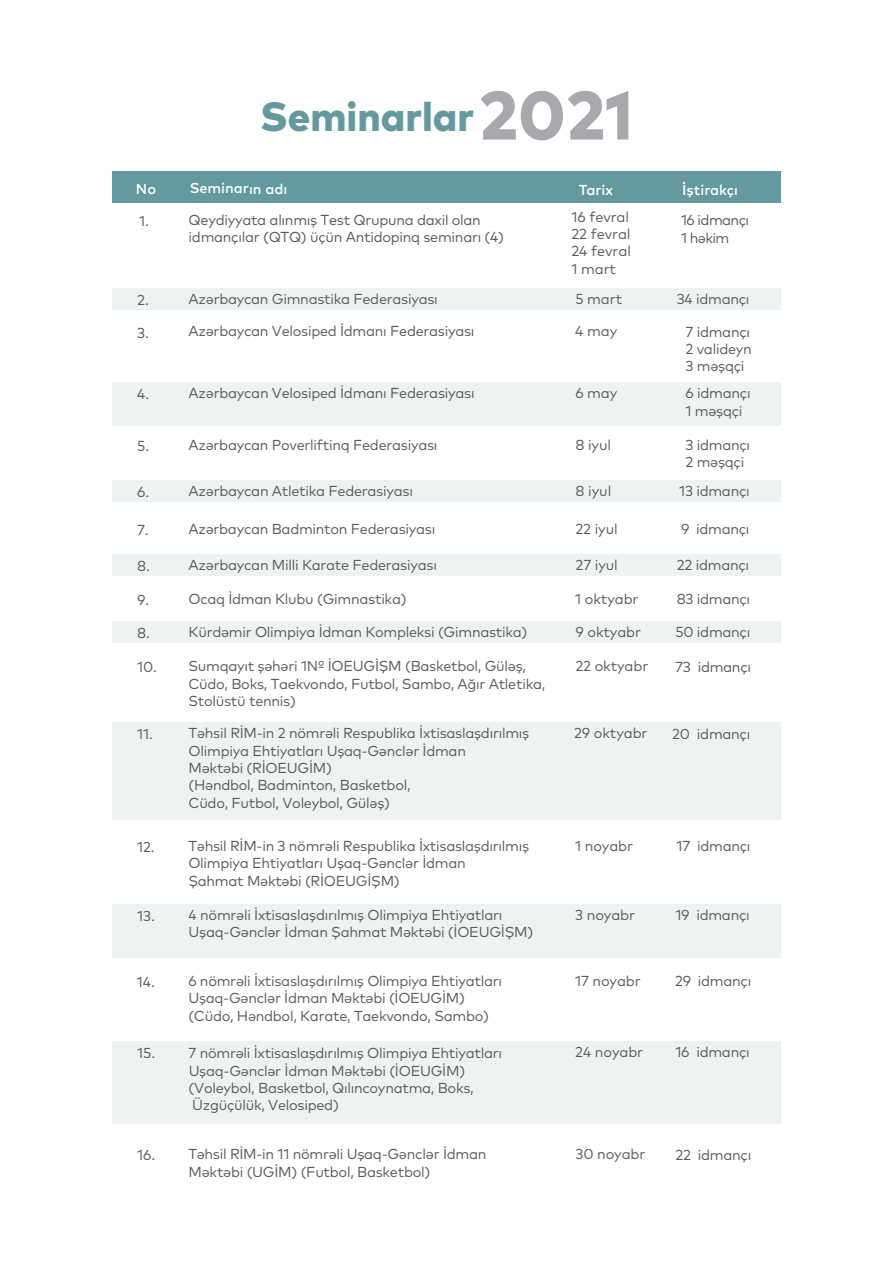
<style>
.page{position:relative;width:893px;height:1263px;background:#fff}
.page>*{position:absolute;margin:0;border:0;box-sizing:border-box;transform-origin:0 0}
.t1{font:800 40.65px "Mark Pro";color:#649a9f}
.t2{font:14.4px/17.2px "Mark Pro";letter-spacing:-.02em;color:#58595b}
.t3{font:500 14.4px "Mark Pro";letter-spacing:-.01em;color:#fff}
.t4{font:14.4px/17.2px "Mark Pro";letter-spacing:-.04em;color:#58595b}
.s1{font-size:68.4px;color:#a7a9ac}
</style>
<div class="page">
<div style="left:112px;top:172px;width:669px;height:31px;background:#649a9f"></div>
<hr style="left:112px;top:296px;width:667px;height:1px;background:#bcbfcd">
<hr style="left:112px;top:309px;width:669px;height:1px;background:#bcbfcd">
<div style="left:113px;top:288px;width:668px;height:22px;background:#eef3f0"></div>
<div style="left:113px;top:480px;width:668px;height:22px;background:#eef3f0"></div>
<div style="left:113px;top:555px;width:668px;height:21px;background:#eef3f0"></div>
<div style="left:113px;top:621px;width:668px;height:22px;background:#eef3f0"></div>
<div style="left:113px;top:723px;width:668px;height:97px;background:#eef3f0"></div>
<div style="left:113px;top:904px;width:668px;height:53px;background:#eef3f0"></div>
<div style="left:113px;top:1041px;width:668px;height:83px;background:#eef3f0"></div>
<div style="left:113px;top:383px;width:668px;height:43px;background:#eef3f0"></div>
<h1 class="t1" style="left:260px;top:86px;width:374px">Seminarlar<span class="s1">2021</span></h1>
<p class="t3" style="left:136px;top:178px;width:22px">No</p>
<p class="t3" style="left:190px;top:177px;width:99px">Seminarın adı</p>
<p class="t3" style="left:579px;top:179px;width:36px">Tarix</p>
<p class="t3" style="left:682px;top:179px;width:57px">İştirakçı</p>
<p class="t2" style="left:189px;top:210px;width:317px">Qeydiyyata alınmış Test Qrupuna daxil olan idmançılar (QTQ) üçün Antidopinq seminarı (4)</p>
<p class="t2" style="left:571px;top:207px;width:61px">16 fevral<br>22 fevral<br>24 fevral<br>1 mart</p>
<p class="t2" style="left:575px;top:289px;width:48px">5 mart</p>
<p class="t4" style="left:681px;top:210px;width:69px">16 idmançı<br>1 həkim</p>
<p class="t2" style="left:139px;top:211px;width:11px">1.</p>
<p class="t2" style="left:189px;top:289px;width:251px">Azərbaycan Gimnastika Federasiyası</p>
<p class="t2" style="left:677px;top:289px;width:74px">34 idmançı</p>
<p class="t2" style="left:137px;top:290px;width:13px">2.</p>
<p class="t2" style="left:137px;top:323px;width:13px">3.</p>
<p class="t2" style="left:189px;top:322px;width:287px">Azərbaycan Velosiped İdmanı Federasiyası</p>
<p class="t2" style="left:575px;top:322px;width:44px">4 may</p>
<p class="t2" style="left:685px;top:322px;width:68px">7 idmançı<br>2 valideyn<br>3 məşqçi</p>
<p class="t2" style="left:137px;top:384px;width:14px">4.</p>
<p class="t2" style="left:189px;top:383px;width:287px">Azərbaycan Velosiped İdmanı Federasiyası</p>
<p class="t2" style="left:575px;top:383px;width:44px">6 may</p>
<p class="t2" style="left:686px;top:384px;width:67px">6 idmançı<br>1 məşqçi</p>
<p class="t2" style="left:137px;top:436px;width:14px">5.</p>
<p class="t2" style="left:189px;top:435px;width:250px">Azərbaycan Poverliftinq Federasiyası</p>
<p class="t2" style="left:575px;top:435px;width:37px">8 iyul</p>
<p class="t2" style="left:685px;top:435px;width:66px">3 idmançı<br>2 məşqçi</p>
<p class="t2" style="left:137px;top:482px;width:14px">6.</p>
<p class="t2" style="left:189px;top:481px;width:226px">Azərbaycan Atletika Federasiyası</p>
<p class="t2" style="left:576px;top:481px;width:37px">8 iyul</p>
<p class="t2" style="left:679px;top:481px;width:72px">13 idmançı</p>
<p class="t2" style="left:137px;top:520px;width:13px">7.</p>
<p class="t2" style="left:188px;top:519px;width:248px">Azərbaycan Badminton Federasiyası</p>
<p class="t2" style="left:575px;top:519px;width:44px">22 iyul</p>
<p class="t2" style="left:681px;top:520px;width:70px">9 idmançı</p>
<p class="t2" style="left:137px;top:556px;width:14px">8.</p>
<p class="t2" style="left:189px;top:555px;width:250px">Azərbaycan Milli Karate Federasiyası</p>
<p class="t2" style="left:576px;top:555px;width:44px">27 iyul</p>
<p class="t2" style="left:677px;top:556px;width:74px">22 idmançı</p>
<p class="t2" style="left:137px;top:590px;width:14px">9.</p>
<p class="t2" style="left:188px;top:589px;width:220px">Ocaq İdman Klubu (Gimnastika)</p>
<p class="t2" style="left:575px;top:589px;width:65px">1 oktyabr</p>
<p class="t2" style="left:677px;top:589px;width:75px">83 idmançı</p>
<p class="t2" style="left:137px;top:623px;width:14px">8.</p>
<p class="t2" style="left:189px;top:622px;width:340px">Kürdəmir Olimpiya İdman Kompleksi (Gimnastika)</p>
<p class="t2" style="left:576px;top:622px;width:67px">9 oktyabr</p>
<p class="t2" style="left:675px;top:622px;width:76px">50 idmançı</p>
<p class="t2" style="left:188px;top:656px;width:358px">Sumqayıt şəhəri 1№ İOEUGİŞM (Basketbol, Güləş,<br>Cüdo, Boks, Taekvondo, Futbol, Sambo, Ağır Atletika,<br>Stolüstü tennis)</p>
<p class="t2" style="left:137px;top:657px;width:21px">10.</p>
<p class="t2" style="left:575px;top:656px;width:74px">22 oktyabr</p>
<p class="t2" style="left:675px;top:657px;width:77px">73 idmançı</p>
<p class="t2" style="left:189px;top:723px;width:342px">Təhsil RİM-in 2 nömrəli Respublika İxtisaslaşdırılmış Olimpiya Ehtiyatları Uşaq-Gənclər İdman<br>Məktəbi (RİOEUGİM)<br>(Həndbol, Badminton, Basketbol,<br>Cüdo, Futbol, Voleybol, Güləş)</p>
<p class="t2" style="left:137px;top:725px;width:17px">11.</p>
<p class="t2" style="left:574px;top:723px;width:75px">29 oktyabr</p>
<p class="t2" style="left:672px;top:724px;width:80px">20 idmançı</p>
<p class="t2" style="left:188px;top:836px;width:342px">Təhsil RİM-in 3 nömrəli Respublika İxtisaslaşdırılmış<br>Olimpiya Ehtiyatları Uşaq-Gənclər İdman<br>Şahmat Məktəbi (RİOEUGİŞM)</p>
<p class="t2" style="left:137px;top:837px;width:19px">12.</p>
<p class="t2" style="left:575px;top:836px;width:59px">1 noyabr</p>
<p class="t2" style="left:677px;top:836px;width:75px">17 idmançı</p>
<p class="t2" style="left:189px;top:905px;width:346px">4 nömrəli İxtisaslaşdırılmış Olimpiya Ehtiyatları<br>Uşaq-Gənclər İdman Şahmat Məktəbi (İOEUGİŞM)</p>
<p class="t2" style="left:137px;top:906px;width:19px">13.</p>
<p class="t2" style="left:575px;top:905px;width:61px">3 noyabr</p>
<p class="t2" style="left:675px;top:905px;width:76px">19 idmançı</p>
<p class="t2" style="left:188px;top:971px;width:315px">6 nömrəli İxtisaslaşdırılmış Olimpiya Ehtiyatları<br>Uşaq-Gənclər İdman Məktəbi (İOEUGİM) (Cüdo, Həndbol, Karate, Taekvondo, Sambo)</p>
<p class="t2" style="left:137px;top:972px;width:20px">14.</p>
<p class="t2" style="left:575px;top:971px;width:67px">17 noyabr</p>
<p class="t2" style="left:675px;top:971px;width:78px">29 idmançı</p>
<p class="t2" style="left:189px;top:1043px;width:315px">7 nömrəli İxtisaslaşdırılmış Olimpiya Ehtiyatları Uşaq-Gənclər İdman Məktəbi (İOEUGİM) (Voleybol, Basketbol, Qılıncoynatma, Boks, Üzgüçülük, Velosiped)</p>
<p class="t2" style="left:137px;top:1043px;width:20px">15.</p>
<p class="t2" style="left:575px;top:1042px;width:69px">24 noyabr</p>
<p class="t2" style="left:675px;top:1042px;width:76px">16 idmançı</p>
<p class="t2" style="left:188px;top:1144px;width:300px">Təhsil RİM-in 11 nömrəli Uşaq-Gənclər İdman<br>Məktəbi (UGİM) (Futbol, Basketbol)</p>
<p class="t2" style="left:137px;top:1145px;width:20px">16.</p>
<p class="t2" style="left:575px;top:1144px;width:71px">30 noyabr</p>
<p class="t2" style="left:675px;top:1145px;width:77px">22 idmançı</p>
</div>
